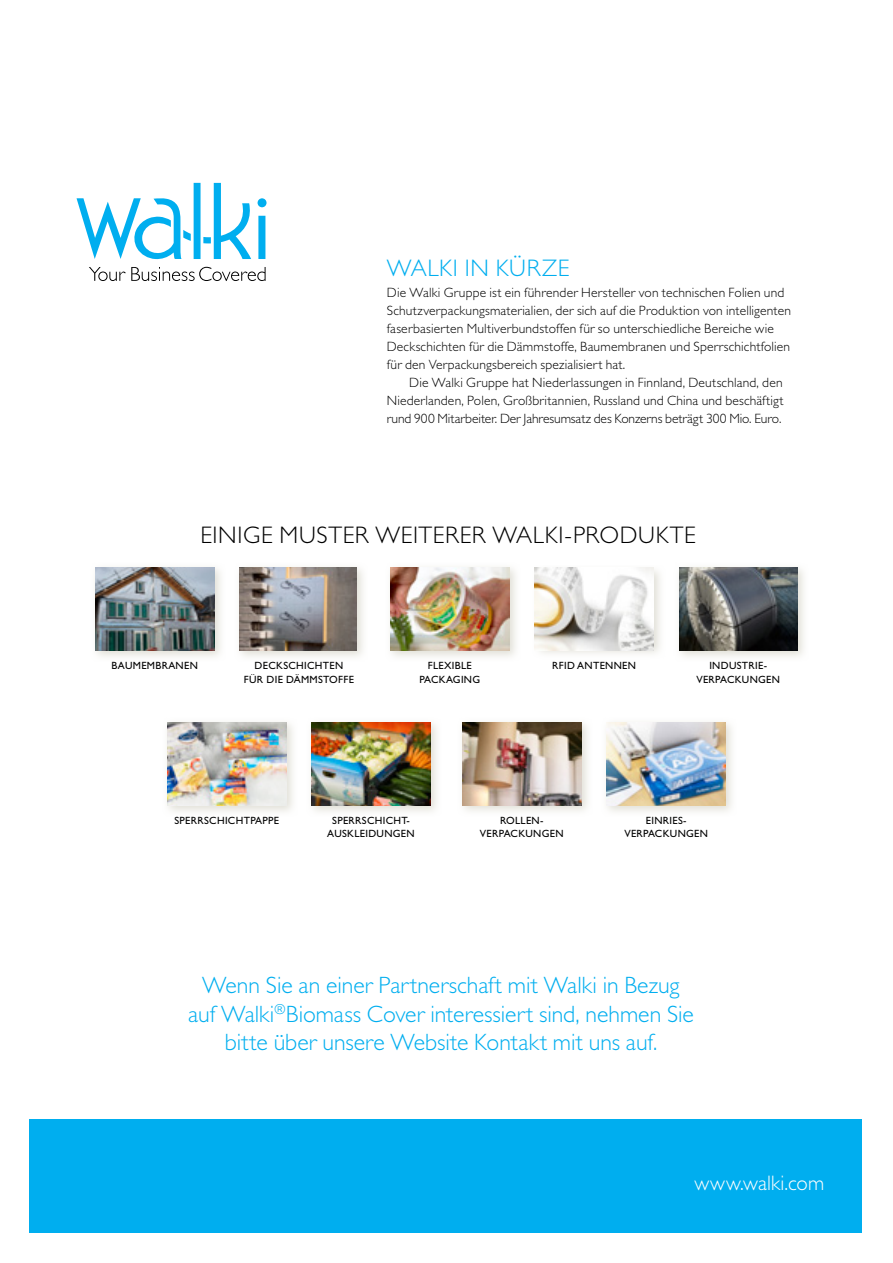
<style>
.page{position:relative;width:893px;height:1263px;background:#fff}
.page>*{position:absolute;margin:0;border:0;box-sizing:border-box;transform-origin:0 0}
.t1{font:300 24px "Gill Sans";letter-spacing:.025em;color:#000}
.t2{font:300 24px "Gill Sans";letter-spacing:.03em;color:#00aeef}
.t3{font:300 23.7px/28.3px "Gill Sans";color:#00aeef;text-align:center}
.t4{font:300 21px "Gill Sans";letter-spacing:.025em;color:#fff}
.t5{font:300 13.5px/18px "Gill Sans Std";letter-spacing:.01em;color:#000}
.t6{font:10.5px/13.5px "Gill Sans Std";letter-spacing:.03em;color:#000;text-align:center}
</style>
<div class="page">
<svg style="left:77px;top:183px;width:190px;height:76px"></svg>
<svg style="left:89px;top:267px;width:177px;height:14px"></svg>
<div style="left:30px;top:1119px;width:832px;height:114px;background:#00aeef"></div>
<svg style="left:167px;top:722px;width:126px;height:90px"></svg>
<img style="left:167px;top:723px;width:119px;height:83px">
<svg style="left:311px;top:722px;width:126px;height:90px"></svg>
<img style="left:311px;top:723px;width:120px;height:83px">
<svg style="left:462px;top:722px;width:126px;height:90px;fill:#efeee9"></svg>
<img style="left:462px;top:723px;width:119px;height:82px">
<svg style="left:606px;top:722px;width:126px;height:90px"></svg>
<img style="left:607px;top:723px;width:119px;height:83px">
<svg style="left:390px;top:567px;width:126px;height:90px"></svg>
<img style="left:390px;top:568px;width:119px;height:83px">
<svg style="left:95px;top:567px;width:126px;height:90px"></svg>
<img style="left:95px;top:568px;width:119px;height:83px">
<svg style="left:239px;top:567px;width:124px;height:90px"></svg>
<img style="left:239px;top:568px;width:118px;height:83px">
<svg style="left:679px;top:567px;width:125px;height:90px"></svg>
<img style="left:679px;top:568px;width:119px;height:83px">
<svg style="left:534px;top:567px;width:126px;height:87px"></svg>
<img style="left:534px;top:568px;width:120px;height:83px">
<h1 class="t2" style="left:387px;top:255px;width:184px">Walki in Kürze</h1>
<p class="t5" style="left:387px;top:284px;width:406px">Die Walki Gruppe ist ein führender Hersteller von technischen Folien und Schutzverpackungsmaterialien, der sich auf die Produktion von intelligenten faserbasierten Multiverbundstoffen für so unterschiedliche Bereiche wie Deckschichten für die Dämmstoffe, Baumembranen und Sperrschichtfolien für den Verpackungsbereich spezialisiert hat.</p>
<p class="t5" style="left:387px;top:374px;width:398px;text-align:justify;text-indent:23px">Die Walki Gruppe hat Niederlassungen in Finnland, Deutschland, den Niederlanden, Polen, Großbritannien, Russland und China und beschäftigt rund 900 Mitarbeiter. Der Jahresumsatz des Konzerns beträgt 300 Mio. Euro.</p>
<h1 class="t1" style="left:200px;top:521px;width:497px">Ein ige Muster weiterer Walki-Produkte</h1>
<p class="t6" style="left:112px;top:659px;width:88px">BAUMEMBRANEN</p>
<p class="t6" style="left:244px;top:659px;width:111px">DECKSCHICHTEN<br>FÜR DIE DÄMMSTOFFE</p>
<p class="t6" style="left:696px;top:659px;width:85px">INDUSTRIE-<br>VERPACKUNGEN</p>
<p class="t6" style="left:552px;top:659px;width:85px">RFID ANTENNEN</p>
<p class="t6" style="left:419px;top:659px;width:62px">FLEXIBLE<br>PACKAGING</p>
<p class="t6" style="left:174px;top:814px;width:106px">SPERRSCHICHTPAPPE</p>
<p class="t6" style="left:327px;top:814px;width:89px">SPERRSCHICHT-<br>AUSKLEIDUNGEN</p>
<p class="t6" style="left:480px;top:814px;width:85px">ROLLEN-<br>VERPACKUNGEN</p>
<p class="t6" style="left:624px;top:814px;width:85px">EINRIES-<br>VERPACKUNGEN</p>
<h2 class="t3" style="left:188px;top:971px;width:507px">Wenn Sie an einer Partnerschaft mit Walki in Bezug auf Walki<sup>®</sup>Biomass Cover interessiert sind, nehmen Sie bitte über unsere Website Kontakt mit uns auf.</h2>
<h3 class="t4" style="left:694px;top:1171px;width:131px">www.walki.com</h3>
</div>
